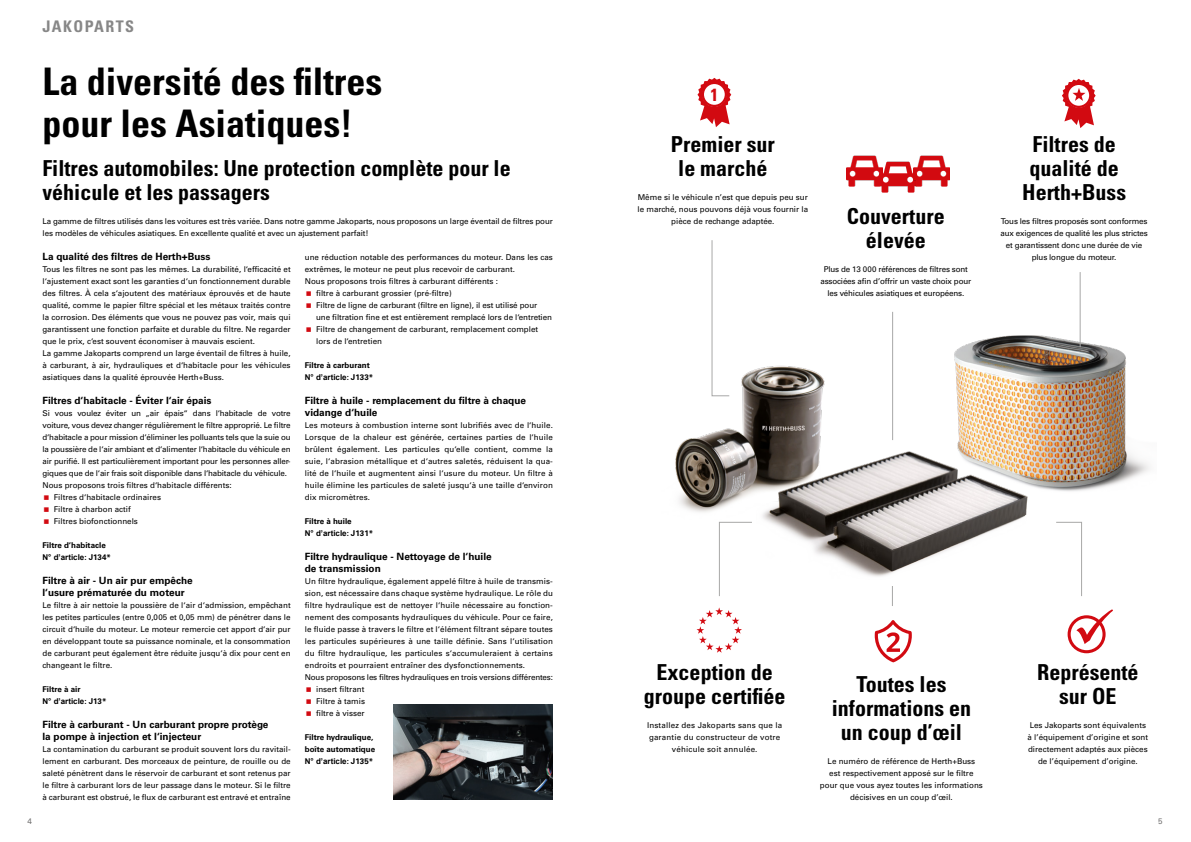
<style>
.page{position:relative;width:1191px;height:842px;background:#fff}
.page>*{position:absolute;margin:0;border:0;box-sizing:border-box;transform-origin:0 0}
.t1{font:700 condensed 38px/42px "Univers LT Pro";color:#000}
.t2{font:700 condensed 22px/24px "Univers LT Pro";color:#000;text-align:center}
.t3{font:700 condensed 17.6px "Univers LT Pro";color:#d20a11}
.t4{font:700 condensed 16px "Univers LT Pro";letter-spacing:.09em;color:#878787}
.t5{font:700 10px/12px "Univers LT Pro 65";color:#000}
.t6{font:8px/12px "Univers LT Pro 55 Roman";color:#000;text-align:justify}
.t7{font:8px/12px "Univers LT Pro 55 Roman";letter-spacing:-.02em;color:#000;text-align:center}
.t8{font:700 8px/12px "Univers LT Pro 65";color:#000}
.t9{font:700 8px "Arial";color:#000}
.t10{font:8px/12px "Univers LT Pro 55 Roman";letter-spacing:.02em;color:#000;text-align:center}
.t11{font:8px "Univers LT Pro 55 Roman";color:#706f6f}
.s1{font-family:"Univers LT Pro 65"}
</style>
<div class="page">
<svg style="left:874px;top:620px;width:37px;height:42px"></svg>
<hr style="left:892px;top:312px;width:1px;height:128px;background:#a8a8a7">
<svg style="left:892px;top:587px;width:1px;height:19px"></svg>
<svg style="left:719px;top:522px;width:26px;height:74px"></svg>
<svg style="left:711px;top:240px;width:2px;height:109px"></svg>
<svg style="left:1056px;top:522px;width:26px;height:74px"></svg>
<svg style="left:696px;top:607px;width:46px;height:46px"></svg>
<img style="left:675px;top:349px;width:150px;height:163px">
<img style="left:745px;top:437px;width:283px;height:150px">
<img style="left:949px;top:331px;width:201px;height:166px">
<svg style="left:1067px;top:609px;width:46px;height:44px"></svg>
<svg style="left:697px;top:78px;width:35px;height:49px"></svg>
<svg style="left:703px;top:83px;width:23px;height:23px"></svg>
<div style="left:701px;top:82px;width:26px;height:25px;border:2px solid #d20a11;border-radius:50%"></div>
<img style="left:846px;top:155px;width:33px;height:32px">
<img style="left:879px;top:161px;width:36px;height:32px">
<img style="left:913px;top:155px;width:36px;height:34px">
<svg style="left:1062px;top:78px;width:34px;height:50px"></svg>
<img style="left:393px;top:704px;width:160px;height:96px">
<hr style="left:1080px;top:272px;width:1px;height:75px;background:#a8a8a7">
<h3 class="t4" style="left:43px;top:17px;width:93px">JAKOPARTS</h3>
<p class="t11" style="left:28px;top:816px;width:6px">4</p>
<h1 class="t1" style="left:43px;top:60px;width:341px">La diversité des filtres pour les Asiatiques!</h1>
<h2 class="t2" style="left:43px;top:156px;width:470px;text-align:left">Filtres automobiles: Une protection complète pour le véhicule et les passagers</h2>
<p class="t6" style="left:43px;top:215px;width:512px">La gamme de filtres utilisés dans les voitures est très variée. Dans notre gamme Jakoparts, nous proposons un large éventail de filtres pour les modèles de véhicules asiatiques. En excellente qualité et avec un ajustement parfait!</p>
<p class="t5" style="left:43px;top:250px;width:169px">La qualité des filtres de Herth+Buss</p>
<p class="t6" style="left:43px;top:263px;width:250px;text-align:left">Tous les filtres ne sont pas les mêmes. La durabilité, l‘efficacité et l‘ajustement exact sont les garanties d‘un fonctionnement durable des filtres. À cela s‘ajoutent des matériaux éprouvés et de haute qualité, comme le papier filtre spécial et les métaux traités contre la corrosion. Des éléments que vous ne pouvez pas voir, mais qui garantissent une fonction parfaite et durable du filtre. Ne regarder que le prix, c‘est souvent économiser à mauvais escient.<br>La gamme Jakoparts comprend un large éventail de filtres à huile, à carburant, à air, hydrauliques et d‘habitacle pour les véhicules asiatiques dans la qualité éprouvée Herth+Buss.</p>
<p class="t5" style="left:43px;top:394px;width:171px">Filtres d‘habitacle - Éviter l‘air épais</p>
<p class="t7" style="left:43px;top:407px;width:250px">Si vous voulez éviter un „air épais“ dans l‘habitacle de votre</p>
<p class="t7" style="left:43px;top:419px;width:250px">voiture, vous devez changer régulièrement le filtre approprié. Le filtre</p>
<p class="t7" style="left:43px;top:431px;width:250px">d‘habitacle a pour mission d‘éliminer les polluants tels que la suie ou</p>
<p class="t7" style="left:43px;top:443px;width:249px">la poussière de l‘air ambiant et d‘alimenter l‘habitacle du véhicule en</p>
<p class="t7" style="left:43px;top:455px;width:250px">air purifié. Il est particulièrement important pour les personnes aller-</p>
<p class="t7" style="left:43px;top:467px;width:246px">giques que de l‘air frais soit disponible dans l‘habitacle du véhicule.</p>
<p class="t6" style="left:43px;top:479px;width:191px">Nous proposons trois filtres d‘habitacle différents:</p>
<p class="t6" style="left:54px;top:491px;width:109px">Filtres d‘habitacle ordinaires</p>
<p class="t6" style="left:54px;top:503px;width:78px">Filtre à charbon actif</p>
<p class="t6" style="left:54px;top:515px;width:86px">Filtres biofonctionnels</p>
<p class="t8" style="left:43px;top:539px;width:65px">Filtre d‘habitacle</p>
<p class="t9" style="left:43px;top:552px;width:70px">N° d’article<span class="s1">: J134*</span></p>
<p class="t5" style="left:43px;top:574px;width:152px">Filtre à air - Un air pur empêche l‘usure prématurée du moteur</p>
<p class="t6" style="left:43px;top:599px;width:250px">Le filtre à air nettoie la poussière de l‘air d‘admission, empêchant les petites particules (entre 0,005 et 0,05 mm) de pénétrer dans le circuit d‘huile du moteur. Le moteur remercie cet apport d‘air pur en développant toute sa puissance nominale, et la consommation de carburant peut également être réduite jusqu‘à dix pour cent en changeant le filtre.</p>
<p class="t8" style="left:43px;top:683px;width:40px">Filtre à air</p>
<p class="t9" style="left:43px;top:696px;width:65px">N° d’article<span class="s1">: J13*</span></p>
<p class="t5" style="left:43px;top:718px;width:227px">Filtre à carburant - Un carburant propre protège la pompe à injection et l‘injecteur</p>
<p class="t6" style="left:43px;top:743px;width:250px">La contamination du carburant se produit souvent lors du ravitail&shy;lement en carburant. Des morceaux de peinture, de rouille ou de saleté pénètrent dans le réservoir de carburant et sont retenus par le filtre à carburant lors de leur passage dans le moteur. Si le filtre à carburant est obstrué, le flux de carburant est entravé et entraîne</p>
<p class="t6" style="left:305px;top:251px;width:250px">une réduction notable des performances du moteur. Dans les cas</p>
<p class="t6" style="left:305px;top:263px;width:212px">extrêmes, le moteur ne peut plus recevoir de carburant.</p>
<p class="t6" style="left:305px;top:275px;width:195px">Nous proposons trois filtres à carburant différents :</p>
<p class="t6" style="left:316px;top:287px;width:137px">filtre à carburant grossier (pré-filtre)</p>
<p class="t6" style="left:316px;top:299px;width:223px">Filtre de ligne de carburant (filtre en ligne), il est utilisé pour</p>
<p class="t6" style="left:316px;top:311px;width:237px">une filtration fine et est entièrement remplacé lors de l‘entretien</p>
<p class="t6" style="left:316px;top:323px;width:223px">Filtre de changement de carburant, remplacement complet</p>
<p class="t6" style="left:316px;top:335px;width:67px">lors de l‘entretien</p>
<p class="t8" style="left:305px;top:359px;width:66px">Filtre à carburant</p>
<p class="t9" style="left:305px;top:372px;width:70px">N° d’article<span class="s1">: J133*</span></p>
<p class="t5" style="left:305px;top:394px;width:223px">Filtre à huile - remplacement du filtre à chaque vidange d‘huile</p>
<p class="t6" style="left:305px;top:419px;width:250px">Les moteurs à combustion interne sont lubrifiés avec de l‘huile.<br>Lorsque de la chaleur est générée, certaines parties de l‘huile brûlent également. Les particules qu‘elle contient, comme la suie, l‘abrasion métallique et d‘autres saletés, réduisent la qua&shy;lité de l‘huile et augmentent ainsi l‘usure du moteur. Un filtre à huile élimine les particules de saleté jusqu‘à une taille d‘environ dix micromètres.</p>
<p class="t8" style="left:305px;top:515px;width:48px">Filtre à huile</p>
<p class="t9" style="left:305px;top:528px;width:70px">N° d’article<span class="s1">: J131*</span></p>
<p class="t5" style="left:305px;top:550px;width:188px">Filtre hydraulique - Nettoyage de l‘huile de transmission</p>
<p class="t6" style="left:305px;top:575px;width:250px">Un filtre hydraulique, également appelé filtre à huile de transmis-</p>
<p class="t6" style="left:305px;top:587px;width:250px">sion, est nécessaire dans chaque système hydraulique. Le rôle du</p>
<p class="t6" style="left:305px;top:599px;width:250px">filtre hydraulique est de nettoyer l‘huile nécessaire au fonction-</p>
<p class="t6" style="left:305px;top:611px;width:250px">nement des composants hydrauliques du véhicule. Pour ce faire,</p>
<p class="t6" style="left:305px;top:623px;width:250px">le fluide passe à travers le filtre et l‘élément filtrant sépare toutes</p>
<p class="t6" style="left:305px;top:635px;width:250px">les particules supérieures à une taille définie. Sans l‘utilisation</p>
<p class="t6" style="left:305px;top:647px;width:250px">du filtre hydraulique, les particules s‘accumuleraient à certains</p>
<p class="t6" style="left:305px;top:659px;width:222px">endroits et pourraient entraîner des dysfonctionnements.</p>
<p class="t7" style="left:305px;top:671px;width:250px">Nous proposons les filtres hydrauliques en trois versions différentes:</p>
<p class="t6" style="left:316px;top:683px;width:50px">insert filtrant</p>
<p class="t6" style="left:316px;top:695px;width:50px">Filtre à tamis</p>
<p class="t6" style="left:316px;top:707px;width:50px">filtre à visser</p>
<p class="t8" style="left:305px;top:731px;width:72px">Filtre hydraulique, boîte automatique</p>
<p class="t9" style="left:305px;top:756px;width:70px">N° d’article<span class="s1">: J135*</span></p>
<h3 class="t3" style="left:710px;top:84px;width:9px">1</h3>
<h2 class="t2" style="left:671px;top:132px;width:105px">Premier sur le marché</h2>
<p class="t6" style="left:637px;top:191px;width:172px;text-align:center">Même si le véhicule n’est que depuis peu sur le marché, nous pouvons déjà vous fournir la pièce de rechange adaptée.</p>
<h2 class="t2" style="left:847px;top:204px;width:99px">Couverture élevée</h2>
<p class="t7" style="left:820px;top:263px;width:152px">Plus de 13 000 références de filtres sont associées afin d’offrir un vaste choix pour les véhicules asiatiques et européens.</p>
<h2 class="t2" style="left:1022px;top:132px;width:105px">Filtres de qualité de<br>Herth+Buss</h2>
<p class="t7" style="left:1000px;top:215px;width:149px">Tous les filtres proposés sont conformes aux exigences de qualité les plus strictes et garantissent donc une durée de vie plus longue du moteur.</p>
<h2 class="t2" style="left:644px;top:660px;width:143px">Exception de groupe certifiée</h2>
<p class="t10" style="left:647px;top:719px;width:137px">Installez des Jakoparts sans que la garantie du constructeur de votre véhicule soit annulée.</p>
<h2 class="t2" style="left:831px;top:672px;width:141px">Toutes les informations en un coup d’œil</h2>
<p class="t6" style="left:820px;top:755px;width:165px;text-align:center">Le numéro de référence de Herth+Buss<br>est respectivement apposé sur le filtre pour que vous ayez toutes les informations décisives en un coup d’œil.</p>
<h2 class="t2" style="left:1037px;top:660px;width:103px">Représenté sur OE</h2>
<p class="t6" style="left:1027px;top:719px;width:122px;text-align:center">Les Jakoparts sont équivalents à l’équipement d’origine et sont directement adaptés aux pièces de l’équipement d’origine.</p>
<p class="t11" style="left:1158px;top:816px;width:6px">5</p>
</div>
